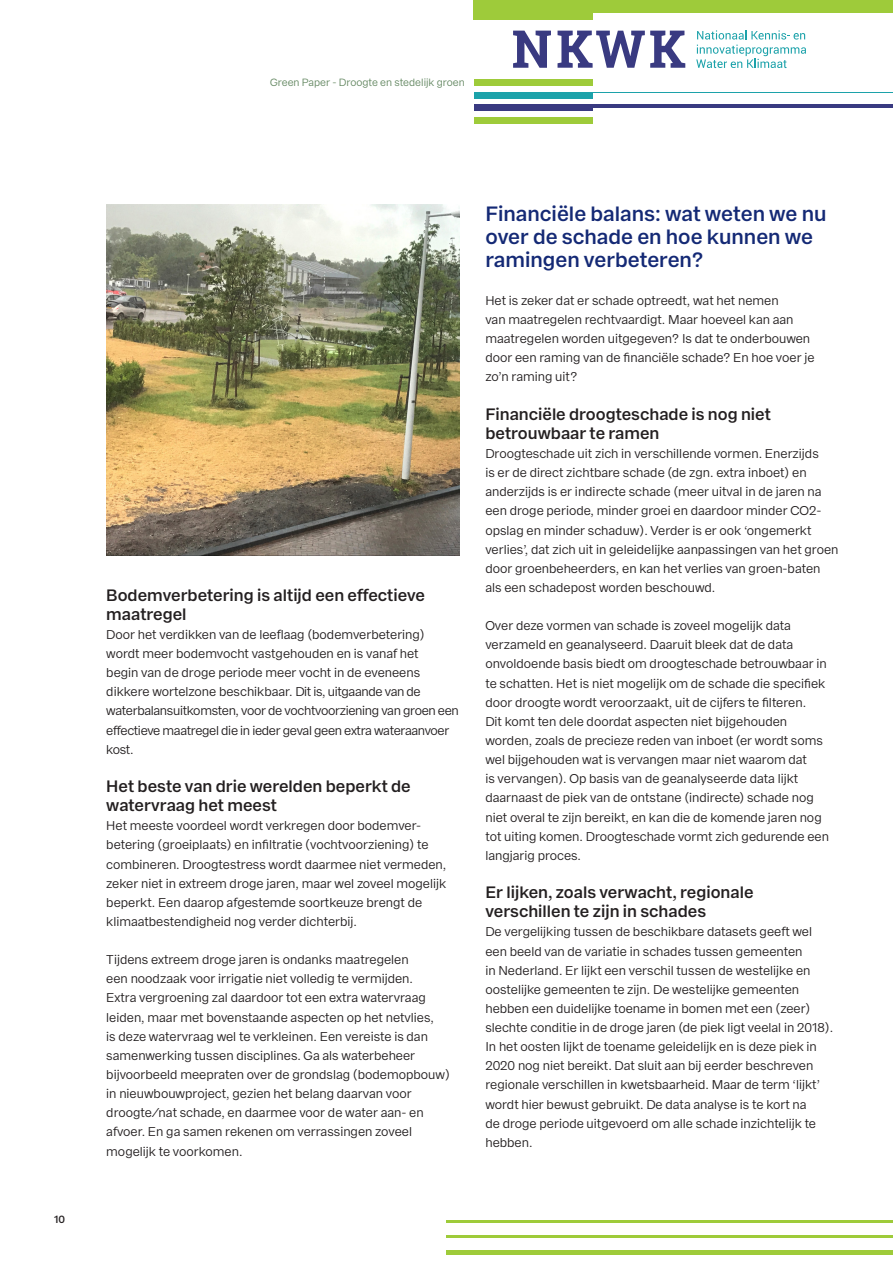
<style>
.page{position:relative;width:893px;height:1263px;background:#fff}
.page>*{position:absolute;margin:0;border:0;box-sizing:border-box;transform-origin:0 0}
._00_heading_1{font:600 20.7px/23px "Franca";color:#142975}
._00_heading_2{font:600 16.5px/19.2px "Franca";color:#231f20}
._00_body{font:12.75px/19.2px "Franca";color:#231f20}
._00_body-2{font:10.5px "Franca";color:#638761}
.t1{font:600 10.5px "Franca";color:#231f20}
</style>
<div class="page">
<div style="left:474px;top:0;width:419px;height:19px;background:#9ecb3a"></div>
<div style="left:474px;top:79px;width:419px;height:6px;background:#9ecb3a"></div>
<div style="left:474px;top:105px;width:419px;height:6px;background:#393a81"></div>
<div style="left:474px;top:92px;width:419px;height:6px;background:#1ca2aa"></div>
<svg style="left:474px;top:118px;width:119px;height:6px"></svg>
<div style="left:593px;top:14px;width:300px;height:11px;background:#fff"></div>
<div style="left:593px;top:77px;width:300px;height:11px;background:#fff"></div>
<div style="left:593px;top:93px;width:300px;height:10px;background:#fff"></div>
<div style="left:593px;top:108px;width:300px;height:11px;background:#fff"></div>
<svg style="left:513px;top:31px;width:38px;height:37px"></svg>
<svg style="left:557px;top:31px;width:128px;height:37px"></svg>
<svg style="left:696px;top:30px;width:110px;height:38px"></svg>
<div style="left:446px;top:1219px;width:447px;height:44px;background:#9ecb3a"></div>
<div style="left:446px;top:1223px;width:447px;height:11px;background:#fff"></div>
<div style="left:446px;top:1238px;width:447px;height:12px;background:#fff"></div>
<div style="left:446px;top:1255px;width:447px;height:8px;background:#fff"></div>
<img style="left:106px;top:204px;width:354px;height:351px">
<p class="_00_body-2" style="left:270px;top:76px;width:196px">Green Paper - Droogte en stedelijk groen</p>
<p class="t1" style="left:54px;top:1213px;width:13px">10</p>
<p class="_00_heading_2" style="left:106px;top:585px;width:320px">Bodemverbetering is altijd een effectieve maatregel</p>
<p class="_00_body" style="left:106px;top:625px;width:354px">Door het verdikken van de leeflaag (bodemverbetering) wordt meer bodemvocht vastgehouden en is vanaf het<br>begin van de droge periode meer vocht in de eveneens dikkere wortelzone beschikbaar. Dit is, uitgaande van de waterbalansuitkomsten, voor de vochtvoorziening van groen een effectieve maatregel die in ieder geval geen extra wateraanvoer kost.</p>
<p class="_00_heading_2" style="left:106px;top:777px;width:306px">Het beste van drie werelden beperkt de watervraag het meest</p>
<p class="_00_body" style="left:106px;top:816px;width:342px">Het meeste voordeel wordt verkregen door bodemver&shy;betering (groeiplaats) en infiltratie (vochtvoorziening) te combineren. Droogtestress wordt daarmee niet vermeden, zeker niet in extreem droge jaren, maar wel zoveel mogelijk beperkt. Een daarop afgestemde soortkeuze brengt de klimaatbestendigheid nog verder dichterbij.</p>
<p class="_00_body" style="left:106px;top:950px;width:345px">Tijdens extreem droge jaren is ondanks maatregelen<br>een noodzaak voor irrigatie niet volledig te vermijden.<br>Extra vergroening zal daardoor tot een extra watervraag leiden, maar met bovenstaande aspecten op het netvlies,<br>is deze watervraag wel te verkleinen. Een vereiste is dan samenwerking tussen disciplines. Ga als waterbeheer bijvoorbeeld meepraten over de grondslag (bodemopbouw) in nieuwbouwproject, gezien het belang daarvan voor droogte/nat schade, en daarmee voor de water aan- en afvoer. En ga samen rekenen om verrassingen zoveel mogelijk te voorkomen.</p>
<p class="_00_heading_1" style="left:485px;top:202px;width:343px">Financiële balans: wat weten we nu over de schade en hoe kunnen we ramingen verbeteren?</p>
<p class="_00_body" style="left:485px;top:291px;width:331px">Het is zeker dat er schade optreedt, wat het nemen<br>van maatregelen rechtvaardigt. Maar hoeveel kan aan maatregelen worden uitgegeven? Is dat te onderbouwen door een raming van de financiële schade? En hoe voer je zo’n raming uit?</p>
<p class="_00_heading_2" style="left:485px;top:404px;width:287px">Financiële droogteschade is nog niet betrouwbaar te ramen</p>
<p class="_00_body" style="left:485px;top:444px;width:355px">Droogteschade uit zich in verschillende vormen. Enerzijds<br>is er de direct zichtbare schade (de zgn. extra inboet) en anderzijds is er indirecte schade (meer uitval in de jaren na een droge periode, minder groei en daardoor minder CO2- opslag en minder schaduw). Verder is er ook ‘ongemerkt verlies’, dat zich uit in geleidelijke aanpassingen van het groen door groenbeheerders, en kan het verlies van groen-baten als een schadepost worden beschouwd.</p>
<p class="_00_body" style="left:485px;top:616px;width:345px">Over deze vormen van schade is zoveel mogelijk data verzameld en geanalyseerd. Daaruit bleek dat de data onvoldoende basis biedt om droogteschade betrouwbaar in te schatten. Het is niet mogelijk om de schade die specifiek door droogte wordt veroorzaakt, uit de cijfers te filteren.<br>Dit komt ten dele doordat aspecten niet bijgehouden worden, zoals de precieze reden van inboet (er wordt soms wel bijgehouden wat is vervangen maar niet waarom dat<br>is vervangen). Op basis van de geanalyseerde data lijkt daarnaast de piek van de ontstane (indirecte) schade nog niet overal te zijn bereikt, en kan die de komende jaren nog tot uiting komen. Droogteschade vormt zich gedurende een langjarig proces.</p>
<p class="_00_heading_2" style="left:485px;top:883px;width:270px">Er lijken, zoals verwacht, regionale verschillen te zijn in schades</p>
<p class="_00_body" style="left:485px;top:922px;width:349px">De vergelijking tussen de beschikbare datasets geeft wel een beeld van de variatie in schades tussen gemeenten<br>in Nederland. Er lijkt een verschil tussen de westelijke en oostelijke gemeenten te zijn. De westelijke gemeenten hebben een duidelijke toename in bomen met een (zeer) slechte conditie in de droge jaren (de piek ligt veelal in 2018).<br>In het oosten lijkt de toename geleidelijk en is deze piek in 2020 nog niet bereikt. Dat sluit aan bij eerder beschreven regionale verschillen in kwetsbaarheid. Maar de term ‘lijkt’ wordt hier bewust gebruikt. De data analyse is te kort na<br>de droge periode uitgevoerd om alle schade inzichtelijk te hebben.</p>
</div>
